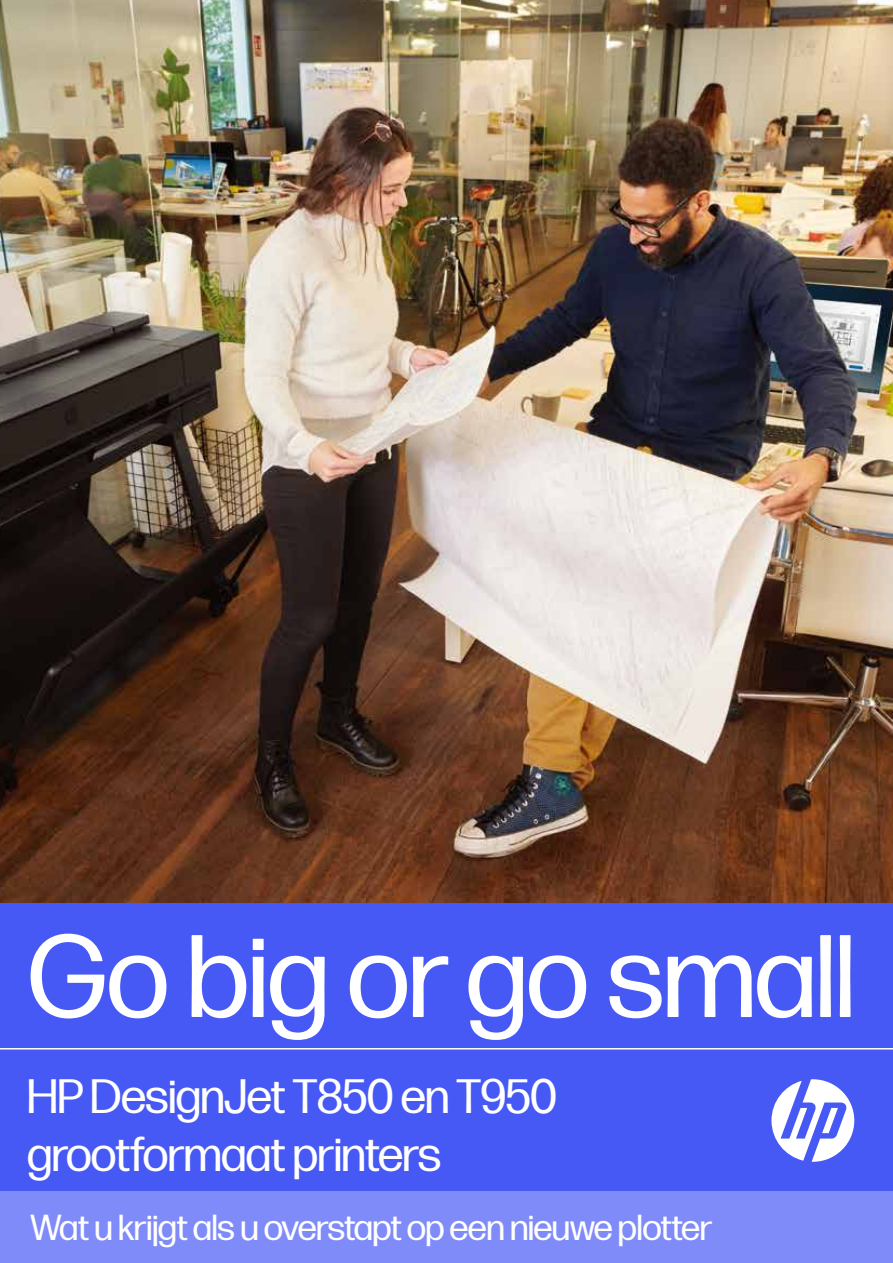
<style>
.page{position:relative;width:893px;height:1263px;background:#fff}
.page>*{position:absolute;margin:0;border:0;box-sizing:border-box;transform-origin:0 0}
.t1{font:117px "Forma DJR Display";letter-spacing:.005em;color:#fff}
.t2{font:48px/57.6px "Forma DJR Display";color:#fff}
.t3{font:36px "Forma DJR Display";color:#fff}
</style>
<div class="page">
<img style="left:0;top:0;width:893px;height:903px">
<div style="left:0;top:903px;width:893px;height:289px;background:#4759f5"></div>
<div style="left:0;top:1192px;width:893px;height:71px;background:#7f8bf8"></div>
<hr style="left:0;top:1048px;width:893px;height:1px;background:#fff">
<svg style="left:771px;top:1079px;width:83px;height:83px"></svg>
<h1 class="t1" style="left:29px;top:895px;width:828px">Go big or go small</h1>
<p class="t2" style="left:27px;top:1064px;width:531px">HP DesignJet T850 en T950 grootformaat printers</p>
<p class="t3" style="left:31px;top:1202px;width:683px">Wat u krijgt als u overstapt op een nieuwe plotter</p>
</div>
